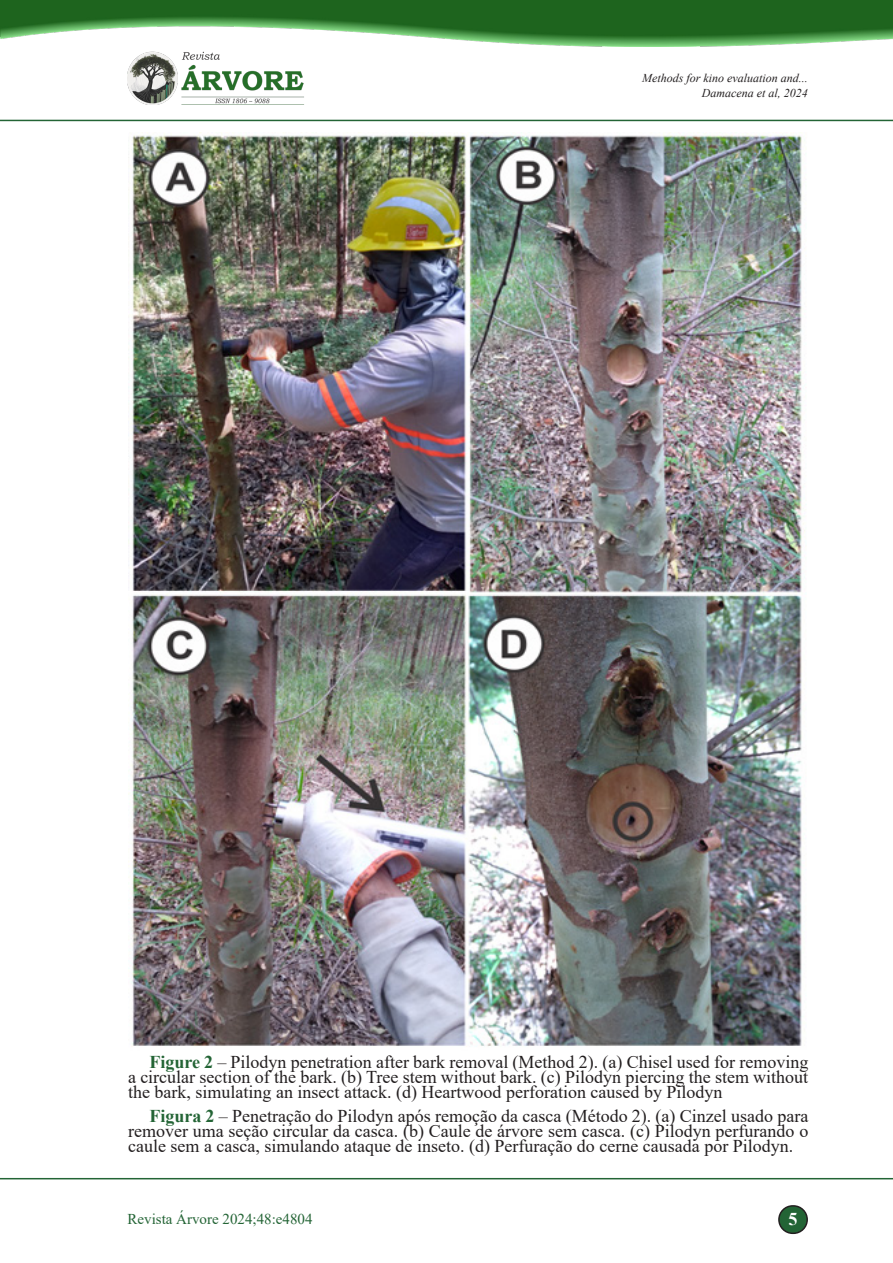
<style>
.page{position:relative;width:893px;height:1263px;background:#fff}
.page>*{position:absolute;margin:0;border:0;box-sizing:border-box;transform-origin:0 0}
.Texto{font:18px/15px "Times New Roman";color:#231f20;text-align:justify}
.t1{font:700 18px "Times New Roman";color:#fff}
.t2{font:15px "Times New Roman";color:#236435}
.Cabeçalho_pag__par{font:italic 12px "Times New Roman";color:#231f20}
.s1{font-weight:700;color:#236435}
</style>
<div class="page">
<hr style="left:0;top:1178px;width:893px;height:1px;background:#236435">
<hr style="left:0;top:120px;width:893px;height:1px;background:#236435">
<div style="left:779px;top:1206px;width:28px;height:27px;background:#236435;border-radius:14px"></div>
<div style="left:778px;top:1205px;width:30px;height:29px;border:2px solid #231f20;border-radius:14px"></div>
<img style="left:128px;top:51px;width:176px;height:54px">
<img style="left:0;top:0;width:893px;height:47px">
<img style="left:128px;top:133px;width:677px;height:914px">
<p class="Cabeçalho_pag__par" style="left:642px;top:69px;width:167px">Methods for kino evaluation and...</p>
<p class="Cabeçalho_pag__par" style="left:702px;top:84px;width:107px">Damacena et al, 2024</p>
<p class="Texto" style="left:128px;top:1054px;width:682px;text-indent:21px"><span class="s1">Figure 2</span> – Pilodyn penetration after bark removal (Method 2). (a) Chisel used for removing a circular section of the bark. (b) Tree stem without bark. (c) Pilodyn piercing the stem without the bark, simulating an insect attack. (d) Heartwood perforation caused by Pilodyn</p>
<p class="Texto" style="left:128px;top:1107px;width:682px;text-indent:21px"><span class="s1">Figura 2</span> – Penetração do Pilodyn após remoção da casca (Método 2). (a) Cinzel usado para remover uma seção circular da casca. (b) Caule de árvore sem casca. (c) Pilodyn perfurando o caule sem a casca, simulando ataque de inseto. (d) Perfuração do cerne causada por Pilodyn.</p>
<p class="t2" style="left:128px;top:1208px;width:186px">Revista Árvore 2024;48:e4804</p>
<p class="t1" style="left:788px;top:1206px;width:10px">5</p>
</div>
